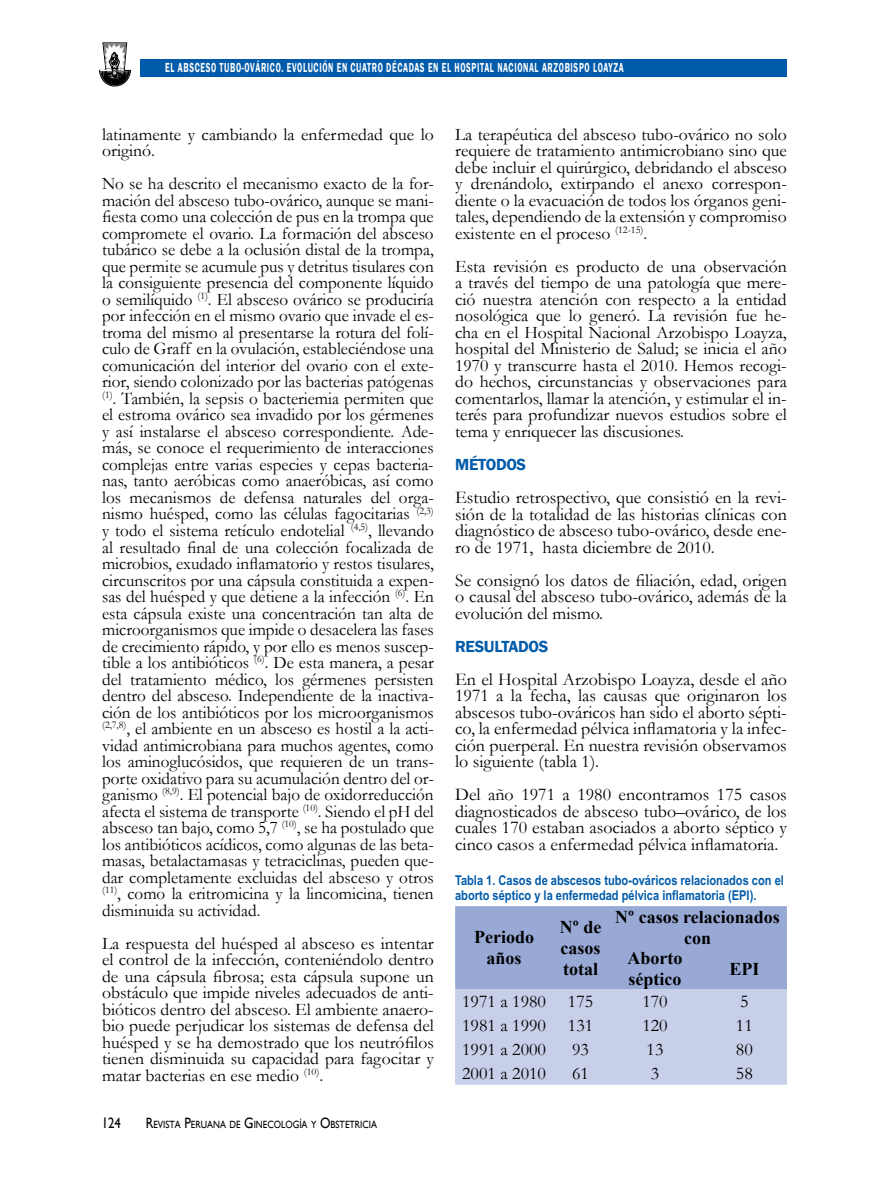
<style>
.page{position:relative;width:872px;height:1191px;background:#fff}
.page>*{position:absolute;margin:0;border:0;box-sizing:border-box;transform-origin:0 0}
.t1{font:18px/16.5px "Garamond";color:#000;text-align:justify}
.t2{font:700 18px/21px "Times New Roman";color:#000;text-align:center}
.t3{font:17.7px/16.5px "Garamond";color:#000;text-align:justify}
.t4{font:600 16.5px "Franklin Gothic";letter-spacing:-.02em;color:#005baa}
.t5{font:15px "Gill Sans";color:#000;scale:.85 1}
.t6{font:700 13.5px/14.2px "Arial Narrow";color:#005baa}
.t7{font:600 13.5px "Franklin Gothic";letter-spacing:.08em;color:#fff;scale:.6 1}
.t8{font:10.5px "Gill Sans";color:#000;scale:.85 1}
.s1{font-size:15px}
</style>
<div class="page">
<div style="left:140px;top:60px;width:647px;height:17px;background:#005baa"></div>
<svg style="left:99px;top:43px;width:32px;height:43px"></svg>
<svg style="left:455px;top:906px;width:332px;height:178px;background:#b1bde0"></svg>
<p class="t7" style="left:165px;top:59px;width:764px">EL ABSCESO TUBO-OVÁRICO. EVOLUCIÓN EN CUATRO DÉCADAS EN EL HOSPITAL NACIONAL ARZOBISPO LOAYZA</p>
<p class="t3" style="left:102px;top:126px;width:333px">latinamente y cambiando la enfermedad que lo originó.</p>
<p class="t3" style="left:102px;top:175px;width:333px">No se ha descrito el mecanismo exacto de la for&shy;mación del absceso tubo-ovárico, aunque se mani&shy;fiesta como una colección de pus en la trompa que compromete el ovario. La formación del absceso tubárico se debe a la oclusión distal de la trompa, que permite se acumule pus y detritus tisulares con la consiguiente presencia del componente líquido o semilíquido <sup>(1)</sup>. El absceso ovárico se produciría por infección en el mismo ovario que invade el es&shy;troma del mismo al presentarse la rotura del folí&shy;culo de Graff en la ovulación, estableciéndose una comunicación del interior del ovario con el exte&shy;rior, siendo colonizado por las bacterias patógenas <sup>(1)</sup>. También, la sepsis o bacteriemia permiten que el estroma ovárico sea invadido por los gérmenes y así instalarse el absceso correspondiente. Ade&shy;más, se conoce el requerimiento de interacciones complejas entre varias especies y cepas bacteria&shy;nas, tanto aeróbicas como anaeróbicas, así como los mecanismos de defensa naturales del orga&shy;nismo huésped, como las células fagocitarias <sup>(2,3) </sup>y todo el sistema retículo endotelial <sup>(4,5)</sup>, llevando al resultado final de una colección focalizada de microbios, exudado inflamatorio y restos tisulares, circunscritos por una cápsula constituida a expen&shy;sas del huésped y que detiene a la infección <sup>(6)</sup>. En esta cápsula existe una concentración tan alta de microorganismos que impide o desacelera las fases de crecimiento rápido, y por ello es menos suscep&shy;tible a los antibióticos <sup>(6)</sup>. De esta manera, a pesar del tratamiento médico, los gérmenes persisten dentro del absceso. Independiente de la inactiva&shy;ción de los antibióticos por los microorganismos <sup>(2,7,8)</sup>, el ambiente en un absceso es hostil a la acti&shy;vidad antimicrobiana para muchos agentes, como los aminoglucósidos, que requieren de un trans&shy;porte oxidativo para su acumulación dentro del or&shy;ganismo <sup>(8,9)</sup>. El potencial bajo de oxidorreducción afecta el sistema de transporte <sup>(10)</sup>. Siendo el pH del absceso tan bajo, como 5,7 <sup>(10)</sup>, se ha postulado que los antibióticos acídicos, como algunas de las beta&shy;masas, betalactamasas y tetraciclinas, pueden que&shy;dar completamente excluidas del absceso y otros <sup>(11)</sup>, como la eritromicina y la lincomicina, tienen disminuida su actividad.</p>
<p class="t3" style="left:102px;top:934px;width:333px">La respuesta del huésped al absceso es intentar el control de la infección, conteniéndolo dentro de una cápsula fibrosa; esta cápsula supone un obstáculo que impide niveles adecuados de anti&shy;bióticos dentro del absceso. El ambiente anaero&shy;bio puede perjudicar los sistemas de defensa del huésped y se ha demostrado que los neutrófilos tienen disminuida su capacidad para fagocitar y matar bacterias en ese medio <sup>(10)</sup>.</p>
<p class="t5" style="left:102px;top:1114px;width:24px">124</p>
<p class="t8" style="left:146px;top:1118px;width:274px"><span class="s1">R</span>EVISTA <span class="s1">P</span>ERUANA DE <span class="s1">G</span>INECOLOGÍA Y <span class="s1">O</span>BSTETRICIA</p>
<p class="t3" style="left:455px;top:126px;width:333px">La terapéutica del absceso tubo-ovárico no solo requiere de tratamiento antimicrobiano sino que debe incluir el quirúrgico, debridando el absceso y drenándolo, extirpando el anexo correspon&shy;diente o la evacuación de todos los órganos geni&shy;tales, dependiendo de la extensión y compromiso existente en el proceso <sup>(12-15)</sup>.</p>
<p class="t3" style="left:455px;top:258px;width:333px">Esta revisión es producto de una observación a través del tiempo de una patología que mere&shy;ció nuestra atención con respecto a la entidad nosológica que lo generó. La revisión fue he&shy;cha en el Hospital Nacional Arzobispo Loayza, hospital del Ministerio de Salud; se inicia el año 1970 y transcurre hasta el 2010. Hemos recogi&shy;do hechos, circunstancias y observaciones para comentarlos, llamar la atención, y estimular el in&shy;terés para profundizar nuevos estudios sobre el tema y enriquecer las discusiones.</p>
<p class="t4" style="left:455px;top:454px;width:71px">MÉTODOS</p>
<p class="t1" style="left:455px;top:488px;width:333px">Estudio retrospectivo, que consistió en la revi&shy;sión de la totalidad de las historias clínicas con diagnóstico de absceso tubo-ovárico, desde ene&shy;ro de 1971, hasta diciembre de 2010.</p>
<p class="t1" style="left:455px;top:571px;width:333px">Se consignó los datos de filiación, edad, origen o causal del absceso tubo-ovárico, además de la evolución del mismo.</p>
<p class="t4" style="left:455px;top:636px;width:93px">RESULTADOS</p>
<p class="t1" style="left:455px;top:670px;width:333px">En el Hospital Arzobispo Loayza, desde el año 1971 a la fecha, las causas que originaron los abscesos tubo-ováricos han sido el aborto sépti&shy;co, la enfermedad pélvica inflamatoria y la infec&shy;ción puerperal. En nuestra revisión observamos lo siguiente (tabla 1).</p>
<p class="t1" style="left:455px;top:785px;width:333px">Del año 1971 a 1980 encontramos 175 casos diagnosticados de absceso tubo–ovárico, de los cuales 170 estaban asociados a aborto séptico y cinco casos a enfermedad pélvica inflamatoria.</p>
<p class="t6" style="left:455px;top:873px;width:330px">Tabla 1. Casos de abscesos tubo-ováricos relacionados con el aborto séptico y la enfermedad pélvica inflamatoria (EPI).</p>
<p class="t2" style="left:474px;top:926px;width:61px">Periodo años</p>
<p class="t2" style="left:560px;top:916px;width:43px;text-align:justify">Nº de casos total</p>
<p class="t2" style="left:615px;top:905px;width:166px">Nº casos relacionados</p>
<p class="t2" style="left:684px;top:926px;width:28px">con</p>
<p class="t2" style="left:627px;top:947px;width:56px">Aborto</p>
<p class="t2" style="left:628px;top:968px;width:54px">séptico</p>
<p class="t2" style="left:729px;top:957px;width:32px">EPI</p>
<p class="t1" style="left:462px;top:993px;width:133px">1971 a 1980 175</p>
<p class="t1" style="left:642px;top:993px;width:27px">170</p>
<p class="t1" style="left:740px;top:993px;width:10px">5</p>
<p class="t1" style="left:462px;top:1016px;width:133px">1981 a 1990 131</p>
<p class="t1" style="left:642px;top:1016px;width:27px">120</p>
<p class="t1" style="left:736px;top:1016px;width:18px">11</p>
<p class="t1" style="left:462px;top:1040px;width:85px">1991 a 2000</p>
<p class="t1" style="left:572px;top:1040px;width:18px">93</p>
<p class="t1" style="left:646px;top:1040px;width:18px">13</p>
<p class="t1" style="left:736px;top:1040px;width:18px">80</p>
<p class="t1" style="left:462px;top:1064px;width:85px">2001 a 2010</p>
<p class="t1" style="left:572px;top:1064px;width:18px">61</p>
<p class="t1" style="left:651px;top:1064px;width:10px">3</p>
<p class="t1" style="left:736px;top:1064px;width:18px">58</p>
</div>
